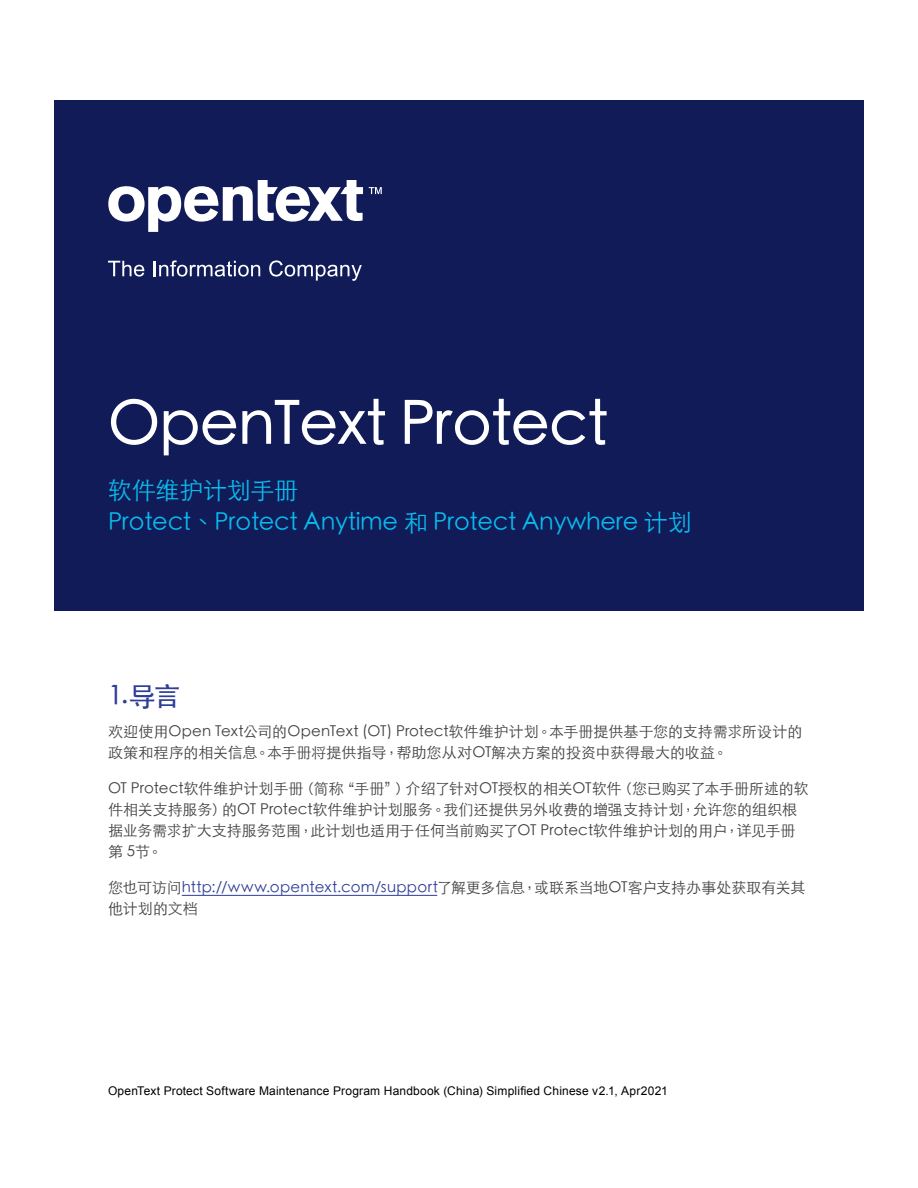
<style>
.page{position:relative;width:918px;height:1188px;background:#fff}
.page>*{position:absolute;margin:0;border:0;box-sizing:border-box;transform-origin:0 0}
.Title_Page_-_Main_Ti{font:500 60px "ST Heiti TC";letter-spacing:-.01em;color:#fff}
.Body_-_Subhead1{font:500 27px "ST Heiti TC";color:#2e3d98}
.TItle_Page_-_Subhead{font:300 24px "ST Heiti TC";letter-spacing:-.01em;color:#09bcef}
.t1{font:300 15px/21px "ST Heiti TC";color:#414042}
.t2{font:12px "Arial";letter-spacing:.015em;color:#000}
.s1{color:#2e3d98}
</style>
<div class="page">
<div style="left:54px;top:100px;width:810px;height:511px;background:#111b58"></div>
<svg style="left:369px;top:187px;width:13px;height:7px"></svg>
<svg style="left:108px;top:180px;width:255px;height:52px"></svg>
<svg style="left:108px;top:261px;width:36px;height:16px"></svg>
<svg style="left:154px;top:260px;width:106px;height:17px"></svg>
<svg style="left:269px;top:260px;width:93px;height:21px"></svg>
<hr style="left:182px;top:895px;width:255px;height:1px;background:#2e3d98">
<h1 class="Title_Page_-_Main_Ti" style="left:108px;top:393px;width:501px">OpenText Protect</h1>
<h2 class="TItle_Page_-_Subhead" style="left:108px;top:470px;width:192px">软件维护计划手册</h2>
<h2 class="TItle_Page_-_Subhead" style="left:108px;top:501px;width:585px">Protect、Protect Anytime 和 Protect Anywhere 计划</h2>
<h3 class="Body_-_Subhead1" style="left:108px;top:681px;width:74px">1.导言</h3>
<p class="t1" style="left:108px;top:720px;width:696px">欢迎使用Open Text公司的OpenText (OT) Protect软件维护计划。本手册提供基于您的支持需求所设计的政策和程序的相关信息。本手册将提供指导，帮助您从对OT解决方案的投资中获得最大的收益。</p>
<p class="t1" style="left:108px;top:777px;width:702px">OT Protect软件维护计划手册（简称“手册”）介绍了针对OT授权的相关OT软件（您已购买了本手册所述的软件相关支持服务）的OT Protect软件维护计划服务。我们还提供另外收费的增强支持计划，允许您的组织根据业务需求扩大支持服务范围，此计划也适用于任何当前购买了OT Protect软件维护计划的用户，详见手册第 5节。</p>
<p class="t1" style="left:108px;top:876px;width:699px">您也可访问<span class="s1">http://www.opentext.com/support</span>了解更多信息，或联系当地OT客户支持办事处获取有关其他计划的文档</p>
<p class="t2" style="left:108px;top:1083px;width:561px">OpenText Protect Software Maintenance Program Handbook (China) Simplified Chinese v2.1, Apr2021</p>
</div>
